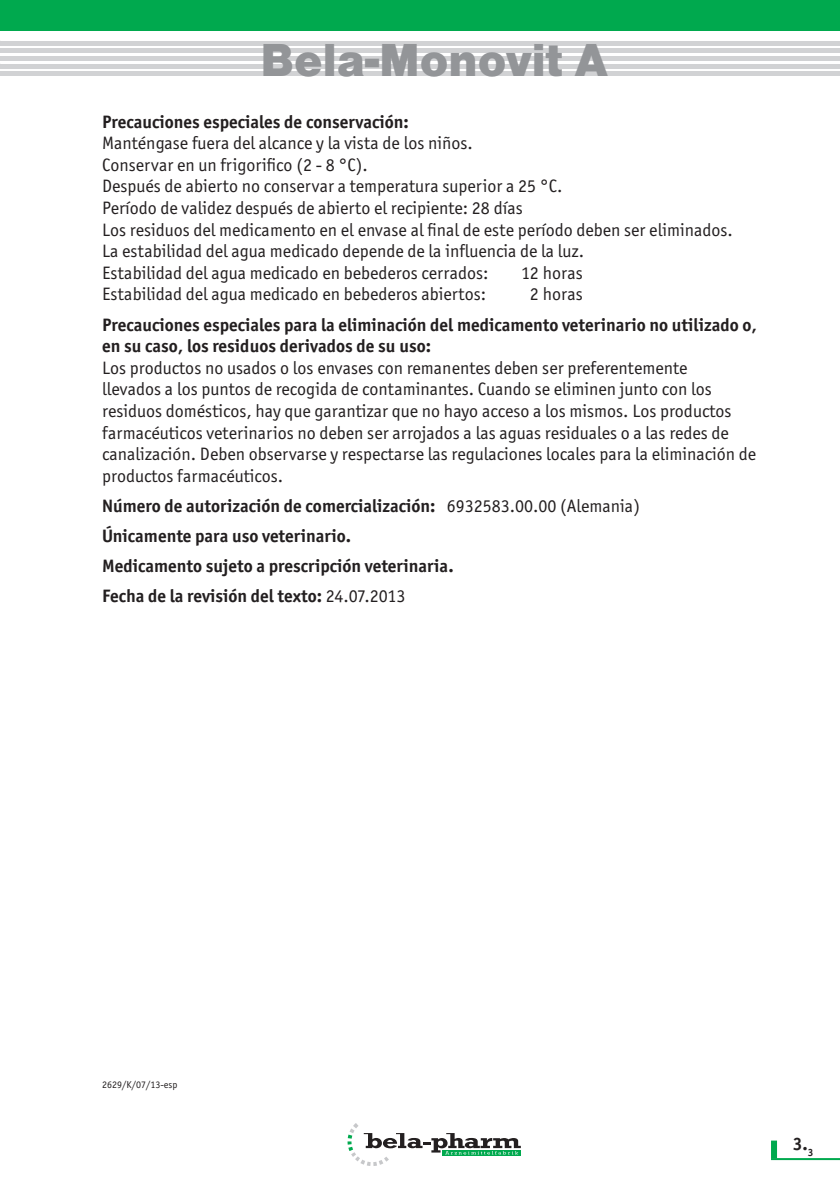
<style>
.page{position:relative;width:840px;height:1191px;background:#fff}
.page>*{position:absolute;margin:0;border:0;box-sizing:border-box;transform-origin:0 0}
.Produktname{font:48px "Nimbus San D Blac";color:#939598}
.Fließtext{font:18px/21.6px "Officina San Itc T";color:#231f20}
.Ü-Absatz{font:700 18px/21.6px "Officina San Itc T";color:#231f20}
.Fließtext-2{font:10px "Officina San Itc T";color:#231f20}
.s1{font-weight:400}
</style>
<div class="page">
<svg style="left:347px;top:1123px;width:173px;height:43px"></svg>
<svg style="left:771px;top:1140px;width:5px;height:18px"></svg>
<hr style="left:770px;top:1158px;width:69px;height:2px;background:#00a94e">
<hr style="left:0;top:41px;width:839px;height:4px;background:#d1d2d4">
<hr style="left:0;top:49px;width:839px;height:4px;background:#d1d2d4">
<hr style="left:0;top:56px;width:839px;height:4px;background:#d1d2d4">
<hr style="left:0;top:64px;width:839px;height:4px;background:#d1d2d4">
<hr style="left:0;top:72px;width:839px;height:4px;background:#d1d2d4">
<div style="left:0;top:0;width:839px;height:31px;background:#00a94e"></div>
<p class="Produktname" style="left:260px;top:32px;width:348px">Bela-Monovit A</p>
<p class="Ü-Absatz" style="left:102px;top:110px;width:308px">Precauciones especiales de conservación:</p>
<p class="Fließtext" style="left:102px;top:132px;width:372px">Manténgase fuera del alcance y la vista de los niños.</p>
<p class="Fließtext" style="left:102px;top:154px;width:267px">Conservar en un frigorifico (2 - 8 °C).</p>
<p class="Fließtext" style="left:102px;top:175px;width:461px">Después de abierto no conservar a temperatura superior a 25 °C.</p>
<p class="Fließtext" style="left:102px;top:197px;width:422px">Período de validez después de abierto el recipiente: 28 días</p>
<p class="Fließtext" style="left:102px;top:219px;width:631px">Los residuos del medicamento en el envase al final de este período deben ser eliminados.</p>
<p class="Fließtext" style="left:102px;top:240px;width:483px">La estabilidad del agua medicado depende de la influencia de la luz.</p>
<p class="Fließtext" style="left:102px;top:262px;width:387px">Estabilidad del agua medicado en bebederos cerrados:</p>
<p class="Fließtext" style="left:521px;top:262px;width:63px">12 horas</p>
<p class="Fließtext" style="left:102px;top:283px;width:385px">Estabilidad del agua medicado en bebederos abiertos:</p>
<p class="Fließtext" style="left:529px;top:283px;width:54px">2 horas</p>
<p class="Ü-Absatz" style="left:102px;top:313px;width:655px">Precauciones especiales para la eliminación del medicamento veterinario no utilizado o, en su caso, los residuos derivados de su uso:</p>
<p class="Fließtext" style="left:102px;top:357px;width:655px">Los productos no usados o los envases con remanentes deben ser preferentemente<br>llevados a los puntos de recogida de contaminantes. Cuando se eliminen junto con los residuos domésticos, hay que garantizar que no hayo acceso a los mismos. Los productos farmacéuticos veterinarios no deben ser arrojados a las aguas residuales o a las redes de canalización. Deben observarse y respectarse las regulaciones locales para la eliminación de productos farmacéuticos.</p>
<p class="Ü-Absatz" style="left:102px;top:495px;width:539px">Número de autorización de comercialización: <span class="s1">6932583.00.00 (Alemania)</span></p>
<p class="Ü-Absatz" style="left:102px;top:525px;width:250px">Únicamente para uso veterinario.</p>
<p class="Ü-Absatz" style="left:102px;top:555px;width:353px">Medicamento sujeto a prescripción veterinaria.</p>
<p class="Ü-Absatz" style="left:102px;top:585px;width:304px">Fecha de la revisión del texto: <span class="s1">24.07.2013</span></p>
<p class="Fließtext-2" style="left:102px;top:1078px;width:77px">2629/K/07/13-esp</p>
<p class="Ü-Absatz" style="left:792px;top:1132px;width:22px">3.<sub>3</sub></p>
</div>
